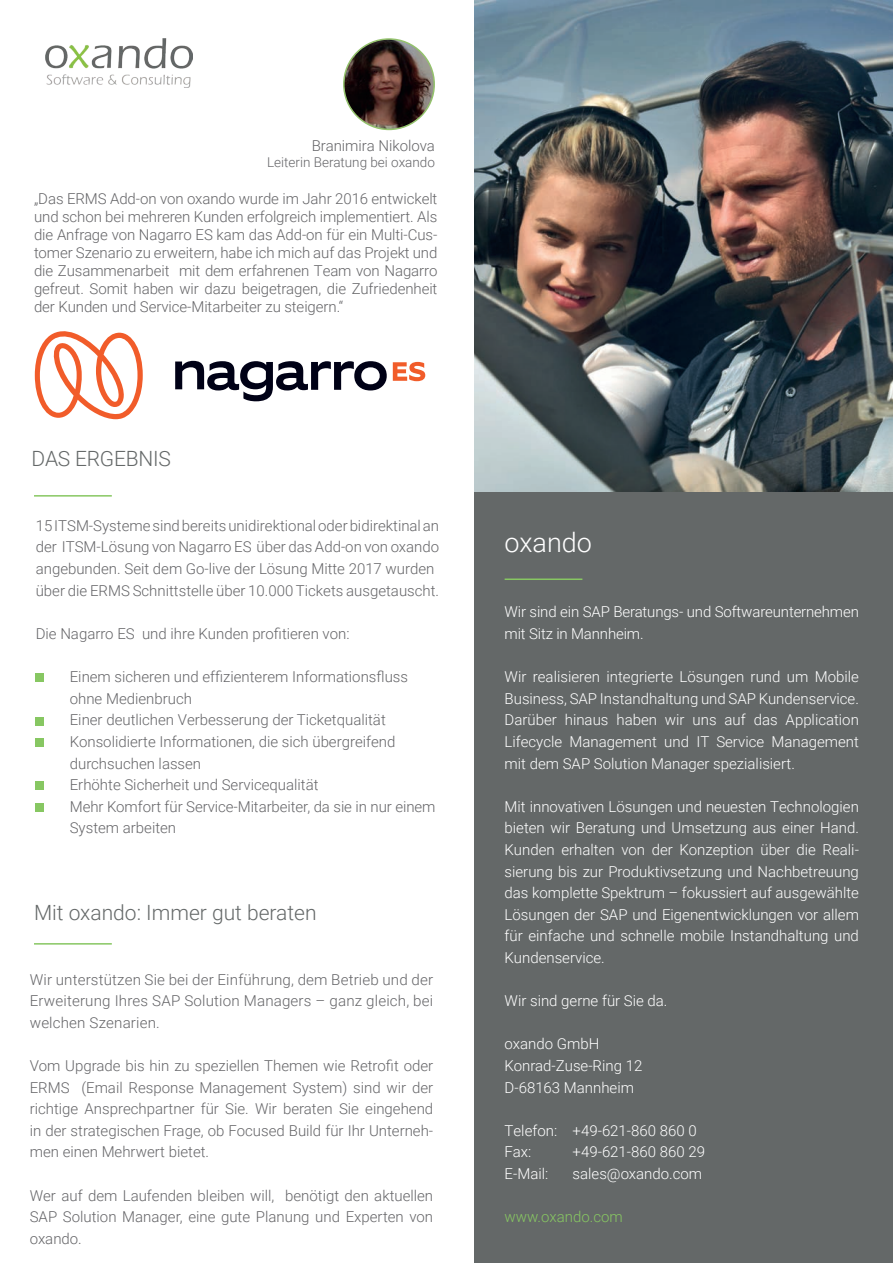
<style>
.page{position:relative;width:893px;height:1263px;background:#fff}
.page>*{position:absolute;margin:0;border:0;box-sizing:border-box;transform-origin:0 0}
.t1{font:300 27px "Roboto";color:#fff}
.t2{font:300 21px "Roboto";color:#646868}
.t3{font:300 15px/21.6px "Roboto";color:#656568;text-align:justify}
.t4{font:300 15px/21.6px "Roboto";color:#fff}
.t5{font:300 15px "Roboto";color:#87c762}
.t6{font:300 13.5px "Roboto";color:#656568}
</style>
<div class="page">
<div style="left:475px;top:0;width:418px;height:1263px;background:#646868"></div>
<hr style="left:34px;top:943px;width:78px;height:1px;background:#87c762">
<hr style="left:505px;top:578px;width:77px;height:2px;background:#87c762">
<div style="left:36px;top:674px;width:8px;height:8px;background:#87c762"></div>
<div style="left:36px;top:717px;width:8px;height:8px;background:#87c762"></div>
<div style="left:36px;top:738px;width:8px;height:9px;background:#87c762"></div>
<div style="left:36px;top:782px;width:8px;height:8px;background:#87c762"></div>
<div style="left:36px;top:803px;width:8px;height:9px;background:#87c762"></div>
<hr style="left:34px;top:495px;width:78px;height:2px;background:#87c762">
<img style="left:475px;top:0;width:418px;height:492px">
<img style="left:46px;top:38px;width:146px;height:49px">
<img style="left:344px;top:39px;width:90px;height:90px;border-radius:45px">
<div style="left:343px;top:38px;width:92px;height:92px;border:2px solid #94c26d;border-radius:50%"></div>
<svg style="left:35px;top:331px;width:108px;height:88px"></svg>
<svg style="left:175px;top:361px;width:212px;height:40px"></svg>
<svg style="left:393px;top:362px;width:32px;height:19px"></svg>
<p class="t3" style="left:312px;top:134px;width:125px">Branimira Nikolova</p>
<p class="t6" style="left:267px;top:153px;width:169px">Leiterin Beratung bei oxando</p>
<p class="t3" style="left:34px;top:189px;width:405px;line-height:18px">„Das ERMS Add-on von oxando wurde im Jahr 2016 entwickelt und schon bei mehreren Kunden erfolgreich implementiert. Als die Anfrage von Nagarro ES kam das Add-on für ein Multi-Cus&shy;tomer Szenario zu erweitern, habe ich mich auf das Projekt und die Zusammenarbeit mit dem erfahrenen Team von Nagarro gefreut. Somit haben wir dazu beigetragen, die Zufriedenheit der Kunden und Service-Mitarbeiter zu steigern.“</p>
<h2 class="t2" style="left:32px;top:444px;width:141px">DAS ERGEBNIS</h2>
<p class="t3" style="left:36px;top:514px;width:405px;text-align:left">15 ITSM-Systeme sind bereits unidirektional oder bidirektinal an der ITSM-Lösung von Nagarro ES über das Add-on von oxando angebunden. Seit dem Go-live der Lösung Mitte 2017 wurden über die ERMS Schnittstelle über 10.000 Tickets ausgetauscht.</p>
<p class="t3" style="left:36px;top:622px;width:315px">Die Nagarro ES und ihre Kunden profitieren von:</p>
<p class="t3" style="left:70px;top:665px;width:367px;text-align:left">Einem sicheren und effizienterem Informationsfluss ohne Medienbruch<br>Einer deutlichen Verbesserung der Ticketqualität Konsolidierte Informationen, die sich übergreifend durchsuchen lassen<br>Erhöhte Sicherheit und Servicequalität<br>Mehr Komfort für Service-Mitarbeiter, da sie in nur einem System arbeiten</p>
<h2 class="t2" style="left:34px;top:897px;width:284px">Mit oxando: Immer gut beraten</h2>
<p class="t3" style="left:30px;top:968px;width:405px">Wir unterstützen Sie bei der Einführung, dem Betrieb und der Erweiterung Ihres SAP Solution Managers – ganz gleich, bei welchen Szenarien.</p>
<p class="t3" style="left:30px;top:1054px;width:405px">Vom Upgrade bis hin zu speziellen Themen wie Retrofit oder ERMS (Email Response Management System) sind wir der richtige Ansprechpartner für Sie. Wir beraten Sie eingehend in der strategischen Frage, ob Focused Build für Ihr Unterneh&shy;men einen Mehrwert bietet.</p>
<p class="t3" style="left:30px;top:1184px;width:405px">Wer auf dem Laufenden bleiben will, benötigt den aktuellen SAP Solution Manager, eine gute Planung und Experten von oxando.</p>
<h1 class="t1" style="left:505px;top:524px;width:89px">oxando</h1>
<p class="t4" style="left:505px;top:601px;width:356px">Wir sind ein SAP Beratungs- und Softwareunternehmen mit Sitz in Mannheim.</p>
<p class="t4" style="left:505px;top:665px;width:356px;text-align:justify">Wir realisieren integrierte Lösungen rund um Mobile Business, SAP Instandhaltung und SAP Kundenservice.<br>Darüber hinaus haben wir uns auf das Application Lifecycle Management und IT Service Management mit dem SAP Solution Manager spezialisiert.</p>
<p class="t4" style="left:505px;top:795px;width:356px;text-align:justify">Mit innovativen Lösungen und neuesten Technologien bieten wir Beratung und Umsetzung aus einer Hand.<br>Kunden erhalten von der Konzeption über die Reali&shy;sierung bis zur Produktivsetzung und Nachbetreuung das komplette Spektrum – fokussiert auf ausgewählte Lösungen der SAP und Eigenentwicklungen vor allem für einfache und schnelle mobile Instandhaltung und Kundenservice.</p>
<p class="t4" style="left:505px;top:989px;width:164px">Wir sind gerne für Sie da.</p>
<p class="t4" style="left:505px;top:1033px;width:139px">oxando GmbH<br>Konrad-Zuse-Ring 12<br>D-68163 Mannheim</p>
<p class="t4" style="left:505px;top:1119px;width:194px">Telefon: +49-621-860 860 0<br>Fax:</p>
<p class="t4" style="left:573px;top:1141px;width:134px">+49-621-860 860 29</p>
<p class="t4" style="left:505px;top:1162px;width:45px">E-Mail:</p>
<p class="t4" style="left:573px;top:1162px;width:131px">sales@oxando.com</p>
<p class="t5" style="left:505px;top:1206px;width:120px">www.oxando.com</p>
</div>
